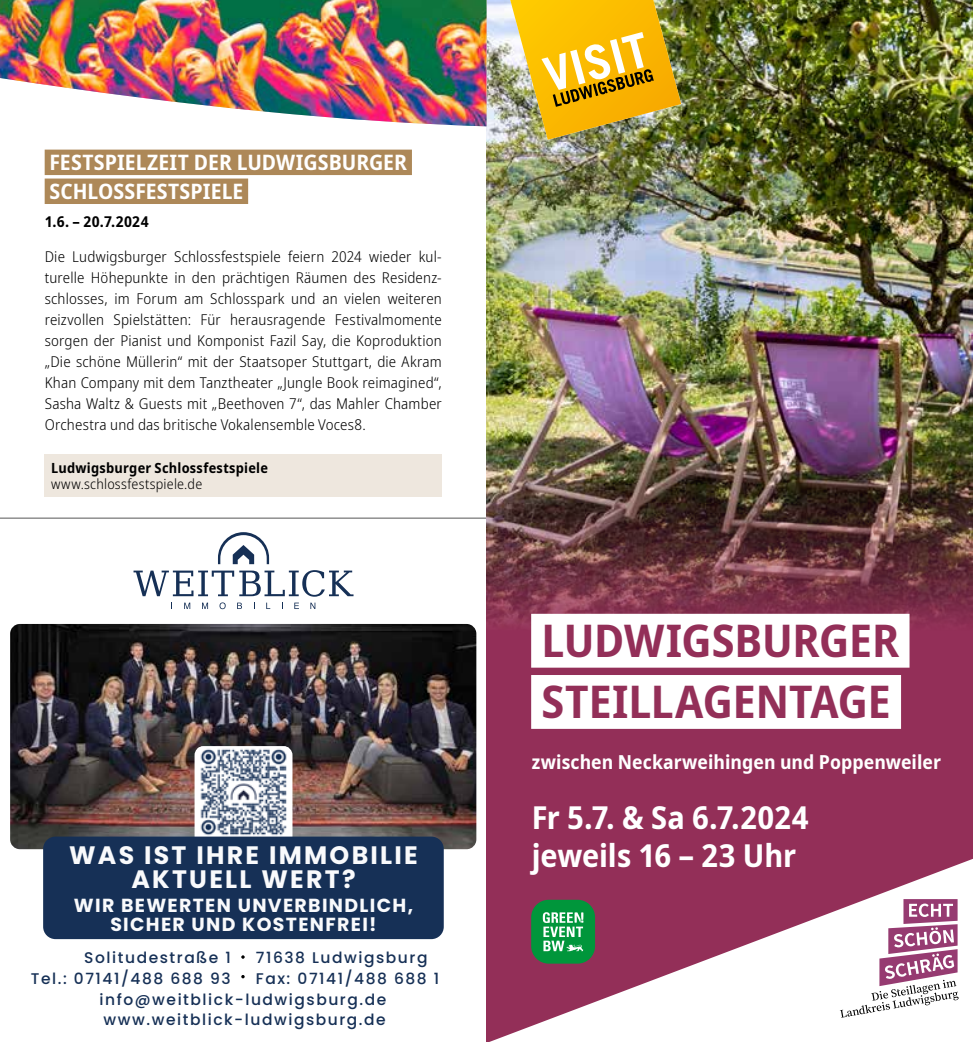
<style>
.page{position:relative;width:973px;height:1042px;background:#fff}
.page>*{position:absolute;margin:0;border:0;box-sizing:border-box;transform-origin:0 0}
.t1{font:700 semi-condensed 44.8px/61.2px "Noto Sans";letter-spacing:-.005em;color:#932f58}
.t2{font:700 semi-condensed 31.5px/37.8px "Noto Sans";letter-spacing:-.005em;color:#fff}
.t3{font:700 25.2px/24px "Poppins";letter-spacing:.09em;color:#f9fafc;text-align:center}
.t4{font:700 semi-condensed 21.18px/28.9px "Noto Sans";letter-spacing:.005em;color:#fff}
.t5{font:700 semi-condensed 19.25px "Noto Sans";letter-spacing:.005em;color:#fff}
.t6{font:700 18.9px/18.7px "Poppins";letter-spacing:.07em;color:#f9fafc;text-align:center}
.t7{font:500 15.4px/20.8px "Poppins";letter-spacing:.1em;color:#163056;text-align:right}
.t8{font:300 semi-condensed 14.88px/21px "Noto Sans";letter-spacing:.015em;color:#000;text-align:justify}
.t9{font:700 semi-condensed 14.88px "Noto Sans";letter-spacing:.025em;color:#000}
.t10{font:700 semi-condensed 14px "Noto Sans";letter-spacing:.02em;color:#000}
.t11{font:300 semi-condensed 14px "Noto Sans";letter-spacing:.015em;color:#000}
</style>
<div class="page">
<img style="left:10px;top:624px;width:466px;height:225px">
<svg style="left:133px;top:570px;width:220px;height:39px"></svg>
<svg style="left:218px;top:532px;width:51px;height:32px"></svg>
<svg style="left:241px;top:955px;width:4px;height:4px"></svg>
<svg style="left:241px;top:975px;width:4px;height:3px"></svg>
<div style="left:194px;top:746px;width:98px;height:99px;background:#fff;border-radius:9px"></div>
<img style="left:197px;top:746px;width:92px;height:90px">
<div style="left:43px;top:836px;width:400px;height:103px;background:#163056;border-radius:12px"></div>
<hr style="left:0;top:518px;width:486px;height:1px;background:#575756">
<img style="left:486px;top:0;width:486px;height:434px">
<img style="left:486px;top:434px;width:486px;height:608px">
<svg style="left:489px;top:859px;width:483px;height:183px;fill:#932f58"></svg>
<img style="left:0;top:0;width:486px;height:126px">
<div style="left:45px;top:150px;width:367px;height:25px;background:#ad8858"></div>
<div style="left:45px;top:178px;width:203px;height:26px;background:#ad8858"></div>
<div style="left:45px;top:455px;width:396px;height:42px;background:#eee7de"></div>
<img style="left:510px;top:0;width:171px;height:140px">
<svg style="left:839px;top:899px;width:119px;height:118px"></svg>
<div style="left:531px;top:614px;width:378px;height:54px;background:#fff"></div>
<div style="left:531px;top:675px;width:369px;height:54px;background:#fff"></div>
<div style="left:531px;top:900px;width:64px;height:63px;background:#00963b;border-radius:18px"></div>
<svg style="left:542px;top:912px;width:41px;height:39px"></svg>
<h3 class="t4" style="left:50px;top:148px;width:359px">FESTSPIELZEIT DER LUDWIGSBURGER<br>SCHLOSSFESTSPIELE</h3>
<p class="t9" style="left:45px;top:211px;width:105px">1.6. – 20.7.2024</p>
<p class="t8" style="left:45px;top:246px;width:398px">Die Ludwigsburger Schlossfestspiele feiern 2024 wieder kul&shy;turelle Höhepunkte in den prächtigen Räumen des Residenz&shy;schlosses, im Forum am Schlosspark und an vielen weiteren reizvollen Spielstätten: Für herausragende Festivalmomente sorgen der Pianist und Komponist Fazil Say, die Koproduktion „Die schöne Müllerin“ mit der Staatsoper Stuttgart, die Akram Khan Company mit dem Tanztheater „Jungle Book reimagined“, Sasha Waltz &amp; Guests mit „Beethoven 7“, das Mahler Chamber Orchestra und das britische Vokalensemble Voces8.</p>
<p class="t10" style="left:51px;top:457px;width:218px">Ludwigsburger Schlossfestspiele</p>
<p class="t11" style="left:51px;top:474px;width:153px">www.schlossfestspiele.de</p>
<h3 class="t3" style="left:69px;top:843px;width:350px">WAS IST IHRE IMMOBILIE<br>AKTUELL WERT?</h3>
<p class="t6" style="left:74px;top:896px;width:341px">WIR BEWERTEN UNVERBINDLICH,<br>SICHER UND KOSTENFREI!</p>
<p class="t7" style="left:31px;top:947px;width:201px">Solitudestraße 1<br>Tel.: 07141/488 688 93</p>
<p class="t7" style="left:256px;top:947px;width:173px">71638 Ludwigsburg</p>
<p class="t7" style="left:256px;top:968px;width:185px">Fax: 07141/488 688 1</p>
<p class="t7" style="left:100px;top:989px;width:288px">info@weitblick-ludwigsburg.de</p>
<p class="t7" style="left:104px;top:1009px;width:283px">www.weitblick-ludwigsburg.de</p>
<h1 class="t1" style="left:541px;top:611px;width:359px">LUDWIGSBURGER<br>STEILLAGENTAGE</h1>
<p class="t5" style="left:531px;top:748px;width:411px">zwischen Neckarweihingen und Poppenweiler</p>
<h2 class="t2" style="left:531px;top:799px;width:278px">Fr 5.7. &amp; Sa 6.7.2024 jeweils 16 – 23 Uhr</h2>
</div>
